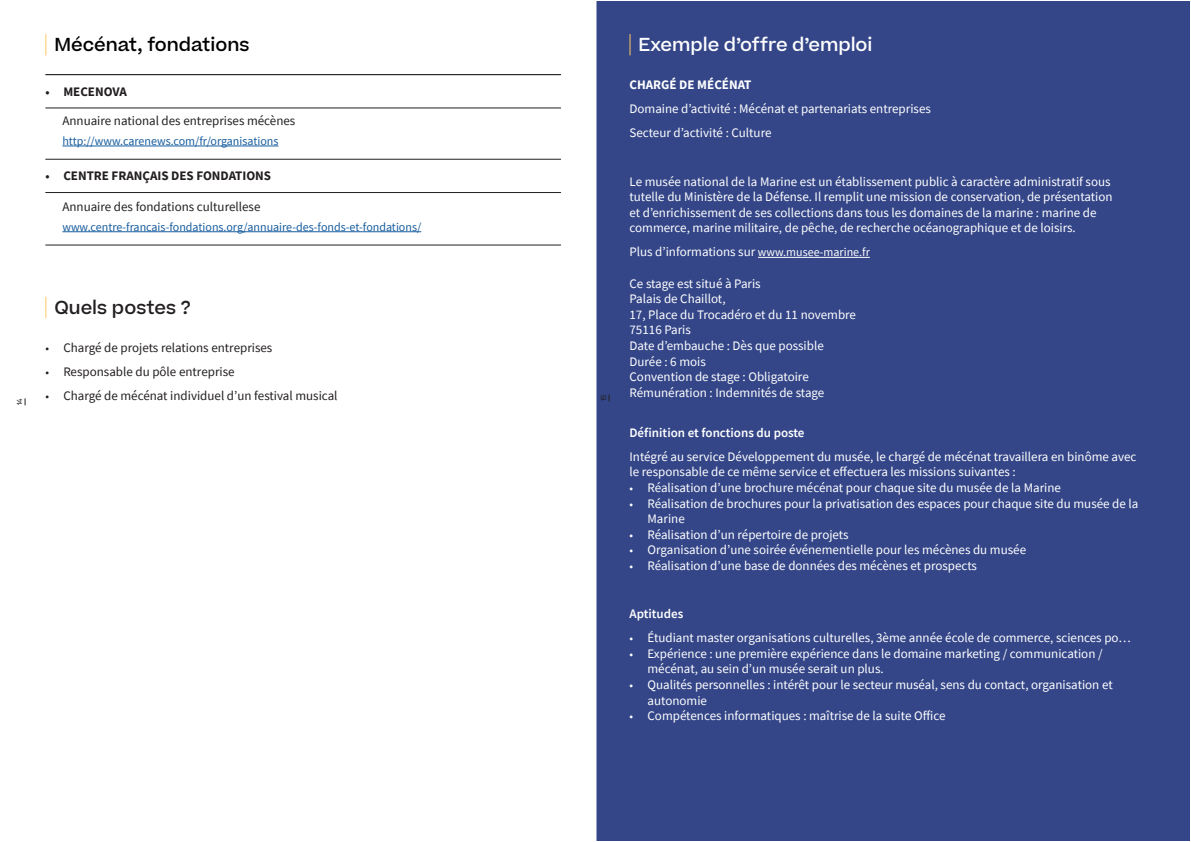
<style>
.page{position:relative;width:1191px;height:842px;background:#fff}
.page>*{position:absolute;margin:0;border:0;box-sizing:border-box;transform-origin:0 0}
.t1{font:500 18px "Beatrice";color:#fff}
.t2{font:500 18px "Beatrice";color:#000001}
.t3{font:500 18px "Beatrice";color:#231f20}
.t4{font:13px/15.6px "Source Sans Pro";color:#fff}
.t5{font:13px "Source Sans Pro";color:#231f20}
.t6{font:700 13px "Source Sans Pro";color:#231f20}
.t7{font:600 13px "Source Sans Pro";color:#fff}
.t8{font:700 13px "Source Sans Pro";color:#fff}
.t9{font:12px "Source Sans Pro";color:#175d9e}
.t10{font:7px "Beatrice";color:#231f20}
.s1{font-size:12px}
</style>
<div class="page">
<hr style="left:45px;top:108px;width:516px;height:1px;background:#231f20">
<hr style="left:45px;top:159px;width:516px;height:1px;background:#231f20">
<hr style="left:45px;top:192px;width:516px;height:1px;background:#231f20">
<hr style="left:45px;top:245px;width:516px;height:1px;background:#231f20">
<hr style="left:45px;top:74px;width:516px;height:1px;background:#000002">
<hr style="left:62px;top:146px;width:216px;height:1px;background:#175d9e">
<hr style="left:62px;top:231px;width:359px;height:1px;background:#175d9e">
<svg style="left:45px;top:34px;width:1px;height:21px"></svg>
<svg style="left:45px;top:297px;width:1px;height:21px"></svg>
<div style="left:596px;top:1px;width:594px;height:840px;background:#344688"></div>
<svg style="left:629px;top:34px;width:1px;height:21px"></svg>
<hr style="left:758px;top:257px;width:112px;height:1px;background:#fff">
<p class="t2" style="left:54px;top:33px;width:197px">Mécénat, fondations</p>
<p class="t6" style="left:45px;top:83px;width:83px"><span class="s1">•</span> MECENOVA</p>
<p class="t5" style="left:62px;top:112px;width:234px">Annuaire national des entreprises mécènes</p>
<p class="t9" style="left:62px;top:133px;width:218px">http://www.carenews.com/fr/organisations</p>
<p class="t6" style="left:45px;top:167px;width:227px"><span class="s1">•</span> CENTRE FRANÇAIS DES FONDATIONS</p>
<p class="t5" style="left:62px;top:198px;width:200px">Annuaire des fondations culturellese</p>
<p class="t9" style="left:62px;top:219px;width:360px">www.centre-francais-fondations.org/annuaire-des-fonds-et-fondations/</p>
<p class="t10" style="left:15px;top:405px;width:8px;rotate:-90deg">14</p>
<p class="t3" style="left:54px;top:295px;width:138px">Quels postes ?</p>
<p class="t5" style="left:45px;top:340px;width:228px"><span class="s1">•</span> Chargé de projets relations entreprises</p>
<p class="t5" style="left:45px;top:364px;width:191px"><span class="s1">•</span> Responsable du pôle entreprise</p>
<p class="t5" style="left:45px;top:388px;width:294px"><span class="s1">•</span> Chargé de mécénat individuel d’un festival musical</p>
<p class="t10" style="left:599px;top:401px;width:8px;rotate:-90deg">15</p>
<p class="t1" style="left:638px;top:33px;width:235px">Exemple d’offre d’emploi</p>
<p class="t8" style="left:629px;top:76px;width:123px">CHARGÉ DE MÉCÉNAT</p>
<p class="t4" style="left:629px;top:101px;width:303px">Domaine d’activité : Mécénat et partenariats entreprises</p>
<p class="t4" style="left:629px;top:125px;width:143px">Secteur d’activité : Culture</p>
<p class="t4" style="left:629px;top:173px;width:484px">Le musée national de la Marine est un établissement public à caractère administratif sous tutelle du Ministère de la Défense. Il remplit une mission de conservation, de présentation et d’enrichissement de ses collections dans tous les domaines de la marine : marine de commerce, marine militaire, de pêche, de recherche océanographique et de loisirs.</p>
<p class="t4" style="left:629px;top:244px;width:242px">Plus d’informations sur <span class="s1">www.musee-marine.fr</span></p>
<p class="t4" style="left:629px;top:275px;width:133px">Ce stage est situé à Paris</p>
<p class="t4" style="left:629px;top:291px;width:98px">Palais de Chaillot,</p>
<p class="t4" style="left:629px;top:307px;width:228px">17, Place du Trocadéro et du 11 novembre</p>
<p class="t4" style="left:629px;top:322px;width:63px">75116 Paris</p>
<p class="t4" style="left:629px;top:338px;width:196px">Date d’embauche : Dès que possible</p>
<p class="t4" style="left:629px;top:353px;width:78px">Durée : 6 mois</p>
<p class="t4" style="left:629px;top:369px;width:181px">Convention de stage : Obligatoire</p>
<p class="t4" style="left:629px;top:385px;width:196px">Rémunération : Indemnités de stage</p>
<p class="t7" style="left:629px;top:424px;width:176px">Définition et fonctions du poste</p>
<p class="t4" style="left:629px;top:448px;width:508px">Intégré au service Développement du musée, le chargé de mécénat travaillera en binôme avec le responsable de ce même service et effectuera les missions suivantes :</p>
<p class="t4" style="left:629px;top:480px;width:433px"><span class="s1">•</span> Réalisation d’une brochure mécénat pour chaque site du musée de la Marine</p>
<p class="t4" style="left:647px;top:495px;width:492px;text-indent:-18px"><span class="s1">•</span> Réalisation de brochures pour la privatisation des espaces pour chaque site du musée de la<br>Marine</p>
<p class="t4" style="left:629px;top:526px;width:221px"><span class="s1">•</span> Réalisation d’un répertoire de projets</p>
<p class="t4" style="left:629px;top:542px;width:398px"><span class="s1">•</span> Organisation d’une soirée événementielle pour les mécènes du musée</p>
<p class="t4" style="left:629px;top:558px;width:349px"><span class="s1">•</span> Réalisation d’une base de données des mécènes et prospects</p>
<p class="t7" style="left:629px;top:605px;width:55px">Aptitudes</p>
<p class="t4" style="left:629px;top:630px;width:503px"><span class="s1">•</span> Étudiant master organisations culturelles, 3ème année école de commerce, sciences po…</p>
<p class="t4" style="left:647px;top:646px;width:456px;text-indent:-18px"><span class="s1">•</span> Expérience : une première expérience dans le domaine marketing / communication / mécénat, au sein d’un musée serait un plus.</p>
<p class="t4" style="left:647px;top:677px;width:467px;text-indent:-18px"><span class="s1">•</span> Qualités personnelles : intérêt pour le secteur muséal, sens du contact, organisation et autonomie</p>
<p class="t4" style="left:629px;top:708px;width:317px"><span class="s1">•</span> Compétences informatiques : maîtrise de la suite Office</p>
</div>
